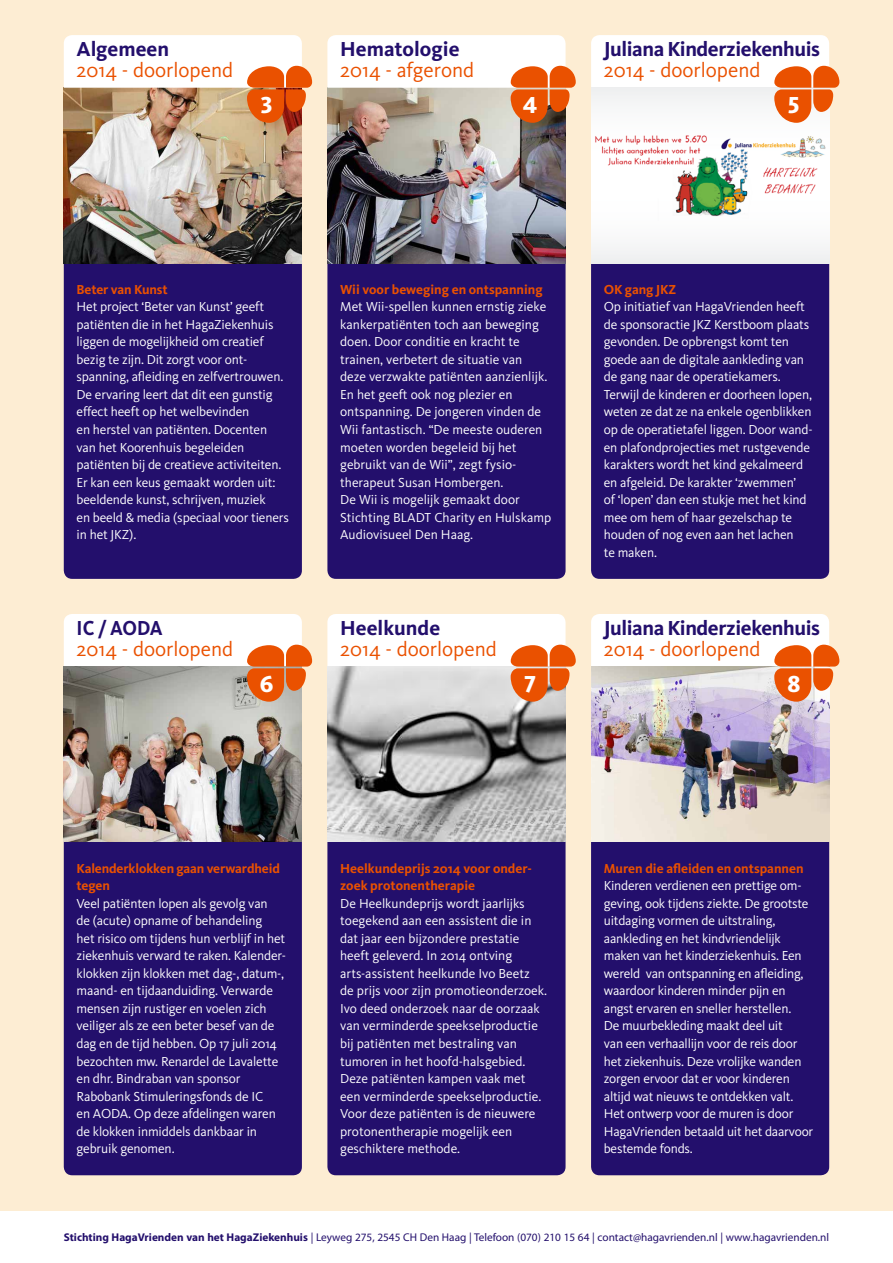
<style>
.page{position:relative;width:893px;height:1263px;background:#fff}
.page>*{position:absolute;margin:0;border:0;box-sizing:border-box;transform-origin:0 0}
.t1{font:24px "Kievit Extrabold SC";color:#fff}
.t2{font:21px "Kievit";color:#ea5100}
.t3{font:700 21px "Kievit";letter-spacing:-.02em;color:#230f6c}
.t4{font:700 21px "Kievit";color:#230f6c}
.t5{font:700 21px "Kievit";letter-spacing:-.02em;color:#230f6c;scale:.9 1}
.t6{font:13.5px/17.5px "Kievit";letter-spacing:-.01em;color:#fff}
.t7{font:700 13.5px/17.5px "Kievit";color:#ea5100}
.t8{font:11.25px "Myriad Pro";color:#230f6c}
.s1{font-weight:700}
</style>
<div class="page">
<div style="left:0;top:0;width:893px;height:1210px;background:#fdedd3"></div>
<div style="left:64px;top:263px;width:238px;height:316px;background:#230f6c"></div>
<img style="left:64px;top:123px;width:238px;height:140px">
<svg style="left:64px;top:35px;width:248px;height:88px;background:#e5c7b1"></svg>
<div style="left:327px;top:842px;width:239px;height:333px;background:#230f6c"></div>
<img style="left:327px;top:702px;width:239px;height:140px">
<svg style="left:327px;top:614px;width:249px;height:88px;background:#f0ddd3"></svg>
<div style="left:591px;top:842px;width:238px;height:333px;background:#230f6c"></div>
<img style="left:591px;top:702px;width:238px;height:140px">
<svg style="left:591px;top:614px;width:248px;height:88px;background:#efdbd2"></svg>
<div style="left:327px;top:263px;width:239px;height:316px;background:#230f6c"></div>
<div style="left:64px;top:842px;width:238px;height:333px;background:#230f6c"></div>
<div style="left:591px;top:263px;width:238px;height:316px;background:#230f6c"></div>
<img style="left:327px;top:123px;width:239px;height:140px">
<img style="left:64px;top:702px;width:238px;height:140px">
<div style="left:591px;top:88px;width:238px;height:175px;background:#f9fafa"></div>
<img style="left:595px;top:135px;width:231px;height:81px">
<svg style="left:327px;top:35px;width:249px;height:88px;background:#e4cdbd"></svg>
<svg style="left:64px;top:614px;width:248px;height:88px;background:#dbc8bc"></svg>
<svg style="left:591px;top:35px;width:248px;height:88px"></svg>
<h2 class="t4" style="left:77px;top:36px;width:94px">Algemeen</h2>
<h2 class="t2" style="left:77px;top:58px;width:158px">2014 - doorlopend</h2>
<h1 class="t1" style="left:261px;top:90px;width:13px">3</h1>
<h2 class="t4" style="left:340px;top:36px;width:121px">Hematologie</h2>
<h2 class="t2" style="left:340px;top:58px;width:136px">2014 - afgerond</h2>
<h1 class="t1" style="left:523px;top:90px;width:16px">4</h1>
<h2 class="t3" style="left:604px;top:36px;width:218px">Juliana Kinderziekenhuis</h2>
<h2 class="t2" style="left:604px;top:58px;width:158px">2014 - doorlopend</h2>
<h1 class="t1" style="left:788px;top:90px;width:13px">5</h1>
<p class="t7" style="left:77px;top:280px;width:93px">Beter van Kunst</p>
<p class="t6" style="left:77px;top:298px;width:214px">Het project ‘Beter van Kunst’ geeft patiënten die in het HagaZiekenhuis liggen de mogelijkheid om creatief bezig te zijn. Dit zorgt voor ont-- spanning, afleiding en zelfvertrouwen.<br>De ervaring leert dat dit een gunstig effect heeft op het welbevinden<br>en herstel van patiënten. Docenten van het Koorenhuis begeleiden patiënten bij de creatieve activiteiten.<br>Er kan een keus gemaakt worden uit: beeldende kunst, schrijven, muziek<br>en beeld &amp; media (speciaal voor tieners in het JKZ).</p>
<p class="t7" style="left:340px;top:280px;width:204px">Wii voor beweging en ontspanning</p>
<p class="t6" style="left:340px;top:298px;width:213px">Met Wii-spellen kunnen ernstig zieke kankerpatiënten toch aan beweging doen. Door conditie en kracht te trainen, verbetert de situatie van deze verzwakte patiënten aanzienlijk.<br>En het geeft ook nog plezier en ontspanning. De jongeren vinden de Wii fantastisch. “De meeste ouderen moeten worden begeleid bij het gebruikt van de Wii”, zegt fysio&shy;therapeut Susan Hombergen.<br>De Wii is mogelijk gemaakt door Stichting BLADT Charity en Hulskamp Audiovisueel Den Haag.</p>
<p class="t7" style="left:604px;top:280px;width:74px">OK gang JKZ</p>
<p class="t6" style="left:604px;top:298px;width:210px">Op initiatief van HagaVrienden heeft de sponsoractie JKZ Kerstboom plaats gevonden. De opbrengst komt ten goede aan de digitale aankleding van de gang naar de operatiekamers.<br>Terwijl de kinderen er doorheen lopen, weten ze dat ze na enkele ogenblikken op de operatietafel liggen. Door wand&shy;en plafondprojecties met rustgevende karakters wordt het kind gekalmeerd en afgeleid. De karakter ‘zwemmen’<br>of ‘lopen’ dan een stukje met het kind mee om hem of haar gezelschap te houden of nog even aan het lachen<br>te maken.</p>
<h2 class="t5" style="left:77px;top:615px;width:97px">IC / AODA</h2>
<h2 class="t2" style="left:77px;top:637px;width:158px">2014 - doorlopend</h2>
<h1 class="t1" style="left:260px;top:669px;width:15px">6</h1>
<h2 class="t4" style="left:340px;top:615px;width:102px">Heelkunde</h2>
<h2 class="t2" style="left:340px;top:637px;width:158px">2014 - doorlopend</h2>
<h1 class="t1" style="left:524px;top:669px;width:13px">7</h1>
<h2 class="t3" style="left:604px;top:615px;width:218px">Juliana Kinderziekenhuis</h2>
<h2 class="t2" style="left:604px;top:637px;width:158px">2014 - doorlopend</h2>
<h1 class="t1" style="left:787px;top:669px;width:14px">8</h1>
<p class="t7" style="left:77px;top:859px;width:205px">Kalenderklokken gaan verwardheid tegen</p>
<p class="t6" style="left:77px;top:894px;width:211px">Veel patiënten lopen als gevolg van<br>de (acute) opname of behandeling<br>het risico om tijdens hun verblijf in het ziekenhuis verward te raken. Kalender&shy;klokken zijn klokken met dag-, datum-, maand- en tijdaanduiding. Verwarde mensen zijn rustiger en voelen zich veiliger als ze een beter besef van de dag en de tijd hebben. Op 17 juli 2014 bezochten mw. Renardel de Lavalette en dhr. Bindraban van sponsor Rabobank Stimuleringsfonds de IC<br>en AODA. Op deze afdelingen waren de klokken inmiddels dankbaar in gebruik genomen.</p>
<p class="t7" style="left:340px;top:859px;width:193px">Heelkundeprijs 2014 voor onder&shy;zoek protonentherapie</p>
<p class="t6" style="left:340px;top:894px;width:208px">De Heelkundeprijs wordt jaarlijks toegekend aan een assistent die in dat jaar een bijzondere prestatie heeft geleverd. In 2014 ontving arts-assistent heelkunde Ivo Beetz<br>de prijs voor zijn promotieonderzoek.<br>Ivo deed onderzoek naar de oorzaak van verminderde speekselproductie bij patiënten met bestraling van tumoren in het hoofd-halsgebied.<br>Deze patiënten kampen vaak met een verminderde speekselproductie.<br>Voor deze patiënten is de nieuwere protonentherapie mogelijk een geschiktere methode.</p>
<p class="t7" style="left:604px;top:859px;width:201px">Muren die afleiden en ontspannen</p>
<p class="t6" style="left:604px;top:877px;width:211px">Kinderen verdienen een prettige om--- geving, ook tijdens ziekte. De grootste uitdaging vormen de uitstraling, aankleding en het kindvriendelijk maken van het kinderziekenhuis. Een wereld van ontspanning en afleiding, waardoor kinderen minder pijn en angst ervaren en sneller herstellen.<br>De muurbekleding maakt deel uit<br>van een verhaallijn voor de reis door het ziekenhuis. Deze vrolijke wanden zorgen ervoor dat er voor kinderen altijd wat nieuws te ontdekken valt.<br>Het ontwerp voor de muren is door HagaVrienden betaald uit het daarvoor bestemde fonds.</p>
<p class="t8" style="left:64px;top:1230px;width:767px"><span class="s1">Stichting HagaVrienden van het HagaZiekenhuis</span> | Leyweg 275, 2545 CH Den Haag | Telefoon (070) 210 15 64 | contact@hagavrienden.nl | www.hagavrienden.nl</p>
</div>
